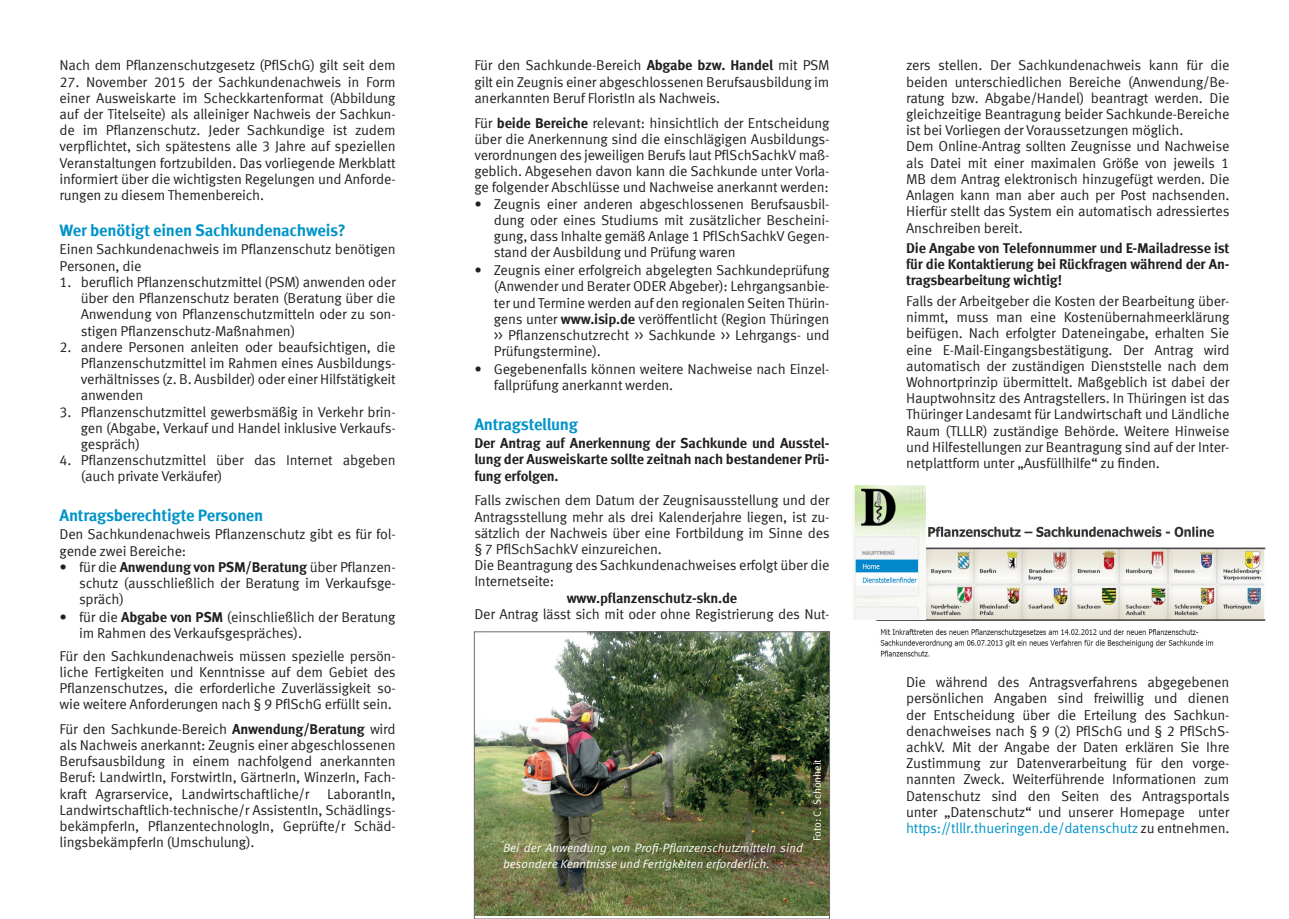
<style>
.page{position:relative;width:1289px;height:919px;background:#fff}
.page>*{position:absolute;margin:0;border:0;box-sizing:border-box;transform-origin:0 0}
.Überschrift_1{font:700 16.5px "Meta Offc Pro";letter-spacing:-.015em;color:#0094c8}
.Text_10pt{font:14.25px/16.2px "Meta Offc Pro Norm";letter-spacing:-.015em;color:#231f20;text-align:justify}
.Text_10pt-2{font:700 14.25px/16.2px "Meta Offc Pro";letter-spacing:-.015em;color:#231f20;text-align:justify}
.Text_10pt-3{font:12px/16.2px "Meta Offc Pro Norm Ita";color:#fff}
.t1{font:10.5px "Meta Offc Pro Norm";color:#fff}
.s1{font-family:"Meta Offc Pro";font-weight:700}
.s2{color:#0094c8}
</style>
<div class="page">
<img style="left:876px;top:518px;width:389px;height:139px">
<img style="left:852px;top:485px;width:73px;height:134px">
<img style="left:476px;top:633px;width:352px;height:282px">
<div style="left:474px;top:631px;width:356px;height:287px;border:1px solid #6c6d70"></div>
<p class="Text_10pt" style="left:60px;top:56px;width:337px">Nach dem Pflanzenschutzgesetz (PflSchG) gilt seit dem</p>
<p class="Text_10pt" style="left:60px;top:73px;width:338px">27. November 2015 der Sachkundenachweis in Form einer Ausweiskarte im Scheckkartenformat (Abbildung auf der Titelseite) als alleiniger Nachweis der Sachkun&shy;de im Pflanzenschutz. Jeder Sachkundige ist zudem verpflichtet, sich spätestens alle 3 Jahre auf speziellen Veranstaltungen fortzubilden. Das vorliegende Merkblatt informiert über die wichtigsten Regelungen und Anforde&shy;rungen zu diesem Themenbereich.</p>
<p class="Überschrift_1" style="left:60px;top:217px;width:288px">Wer benötigt einen Sachkundenachweis?</p>
<p class="Text_10pt" style="left:60px;top:240px;width:337px">Einen Sachkundenachweis im Pflanzenschutz benötigen<br>Personen, die</p>
<p class="Text_10pt" style="left:81px;top:273px;width:316px;text-indent:-21px">1. beruflich Pflanzenschutzmittel (PSM) anwenden oder über den Pflanzenschutz beraten (Beratung über die Anwendung von Pflanzenschutzmitteln oder zu son&shy;stigen Pflanzenschutz-Maßnahmen)</p>
<p class="Text_10pt" style="left:81px;top:338px;width:316px;text-indent:-21px">2. andere Personen anleiten oder beaufsichtigen, die Pflanzenschutzmittel im Rahmen eines Ausbildungs&shy;verhältnisses (z. B. Ausbilder) oder einer Hilfstätigkeit anwenden</p>
<p class="Text_10pt" style="left:81px;top:402px;width:316px;text-indent:-21px">3. Pflanzenschutzmittel gewerbsmäßig in Verkehr brin&shy;gen (Abgabe, Verkauf und Handel inklusive Verkaufs&shy;gespräch)</p>
<p class="Text_10pt" style="left:81px;top:451px;width:316px;text-indent:-21px">4. Pflanzenschutzmittel über das Internet abgeben (auch private Verkäufer)</p>
<p class="Überschrift_1" style="left:60px;top:502px;width:205px">Antragsberechtigte Personen</p>
<p class="Text_10pt" style="left:60px;top:525px;width:337px">Den Sachkundenachweis Pflanzenschutz gibt es für fol&shy;gende zwei Bereiche:</p>
<p class="Text_10pt" style="left:79px;top:558px;width:318px;text-indent:-20px">• für die <span class="s1">Anwendung von PSM/Beratung</span> über Pflanzen&shy;schutz (ausschließlich der Beratung im Verkaufsge&shy;spräch)</p>
<p class="Text_10pt" style="left:79px;top:608px;width:318px;text-indent:-20px">• für die <span class="s1">Abgabe von PSM</span> (einschließlich der Beratung im Rahmen des Verkaufsgespräches).</p>
<p class="Text_10pt" style="left:60px;top:646px;width:338px">Für den Sachkundenachweis müssen spezielle persön&shy;liche Fertigkeiten und Kenntnisse auf dem Gebiet des Pflanzenschutzes, die erforderliche Zuverlässigkeit so&shy;wie weitere Anforderungen nach § 9 PflSchG erfüllt sein.</p>
<p class="Text_10pt" style="left:60px;top:719px;width:338px">Für den Sachkunde-Bereich <span class="s1">Anwendung/Beratung</span> wird als Nachweis anerkannt: Zeugnis einer abgeschlossenen Berufsausbildung in einem nachfolgend anerkannten Beruf: LandwirtIn, ForstwirtIn, GärtnerIn, WinzerIn, Fach&shy;kraft Agrarservice, Landwirtschaftliche/r LaborantIn, Landwirtschaftlich-technische/r AssistentIn, Schädlings&shy;bekämpferIn, PflanzentechnologIn, Geprüfte/r Schäd&shy;lingsbekämpferIn (Umschulung).</p>
<p class="Text_10pt" style="left:474px;top:56px;width:357px">Für den Sachkunde-Bereich <span class="s1">Abgabe bzw. Handel</span> mit PSM gilt ein Zeugnis einer abgeschlossenen Berufsausbildung im anerkannten Beruf FloristIn als Nachweis.</p>
<p class="Text_10pt" style="left:474px;top:114px;width:357px">Für <span class="s1">beide Bereiche</span> relevant: hinsichtlich der Entscheidung über die Anerkennung sind die einschlägigen Ausbildungs&shy;verordnungen des jeweiligen Berufs laut PflSchSachkV maß&shy;geblich. Abgesehen davon kann die Sachkunde unter Vorla&shy;ge folgender Abschlüsse und Nachweise anerkannt werden:</p>
<p class="Text_10pt" style="left:494px;top:195px;width:337px;text-indent:-20px">• Zeugnis einer anderen abgeschlossenen Berufsausbil&shy;dung oder eines Studiums mit zusätzlicher Bescheini&shy;gung, dass Inhalte gemäß Anlage 1 PflSchSachkV Gegen&shy;stand der Ausbildung und Prüfung waren</p>
<p class="Text_10pt" style="left:494px;top:261px;width:337px;text-indent:-20px">• Zeugnis einer erfolgreich abgelegten Sachkundeprüfung (Anwender und Berater ODER Abgeber): Lehrgangsanbie&shy;ter und Termine werden auf den regionalen Seiten Thürin&shy;gens unter <span class="s1">www.isip.de</span> veröffentlicht (Region Thüringen &gt;&gt; Pflanzenschutzrecht &gt;&gt; Sachkunde &gt;&gt; Lehrgangs- und Prüfungstermine).</p>
<p class="Text_10pt" style="left:494px;top:360px;width:337px;text-indent:-20px">• Gegebenenfalls können weitere Nachweise nach Einzel&shy;fallprüfung anerkannt werden.</p>
<p class="Überschrift_1" style="left:474px;top:411px;width:105px">Antragstellung</p>
<p class="Text_10pt-2" style="left:474px;top:434px;width:357px">Der Antrag auf Anerkennung der Sachkunde und Ausstel&shy;lung der Ausweiskarte sollte zeitnah nach bestandener Prü&shy;fung erfolgen.</p>
<p class="Text_10pt" style="left:474px;top:491px;width:357px">Falls zwischen dem Datum der Zeugnisausstellung und der Antragsstellung mehr als drei Kalenderjahre liegen, ist zu&shy;sätzlich der Nachweis über eine Fortbildung im Sinne des § 7 PflSchSachkV einzureichen.</p>
<p class="Text_10pt" style="left:474px;top:556px;width:357px">Die Beantragung des Sachkundenachweises erfolgt über die<br>Internetseite:</p>
<p class="Text_10pt-2" style="left:566px;top:588px;width:172px">www.pflanzenschutz-skn.de</p>
<p class="Text_10pt" style="left:474px;top:604px;width:357px">Der Antrag lässt sich mit oder ohne Registrierung des Nut-</p>
<p class="Text_10pt-3" style="left:503px;top:838px;width:301px">Bei der Anwendung von Profi-Pflanzenschutzmitteln sind besondere Kenntnisse und Fertigkeiten erforderlich.</p>
<p class="t1" style="left:809px;top:841px;width:84px;rotate:-90deg">Foto: C. Schönheit</p>
<p class="Text_10pt" style="left:906px;top:56px;width:325px">zers stellen. Der Sachkundenachweis kann für die beiden unterschiedlichen Bereiche (Anwendung/Be&shy;ratung bzw. Abgabe/Handel) beantragt werden. Die gleichzeitige Beantragung beider Sachkunde-Bereiche ist bei Vorliegen der Voraussetzungen möglich.</p>
<p class="Text_10pt" style="left:906px;top:137px;width:325px">Dem Online-Antrag sollten Zeugnisse und Nachweise als Datei mit einer maximalen Größe von jeweils 1<br>MB dem Antrag elektronisch hinzugefügt werden. Die Anlagen kann man aber auch per Post nachsenden.<br>Hierfür stellt das System ein automatisch adressiertes Anschreiben bereit.</p>
<p class="Text_10pt-2" style="left:906px;top:239px;width:325px">Die Angabe von Telefonnummer und E-Mailadresse ist für die Kontaktierung bei Rückfragen während der An&shy;tragsbearbeitung wichtig!</p>
<p class="Text_10pt" style="left:906px;top:292px;width:325px">Falls der Arbeitgeber die Kosten der Bearbeitung über&shy;nimmt, muss man eine Kostenübernahmeerklärung beifügen. Nach erfolgter Dateneingabe, erhalten Sie eine E-Mail-Eingangsbestätigung. Der Antrag wird automatisch der zuständigen Dienststelle nach dem Wohnortprinzip übermittelt. Maßgeblich ist dabei der Hauptwohnsitz des Antragstellers. In Thüringen ist das Thüringer Landesamt für Landwirtschaft und Ländliche Raum (TLLLR) zuständige Behörde. Weitere Hinweise und Hilfestellungen zur Beantragung sind auf der Inter&shy;netplattform unter „Ausfüllhilfe“ zu finden.</p>
<p class="Text_10pt" style="left:906px;top:673px;width:325px">Die während des Antragsverfahrens abgegebenen persönlichen Angaben sind freiwillig und dienen der Entscheidung über die Erteilung des Sachkun&shy;denachweises nach § 9 (2) PflSchG und § 2 PflSchS&shy;achkV. Mit der Angabe der Daten erklären Sie Ihre Zustimmung zur Datenverarbeitung für den vorge&shy;nannten Zweck. Weiterführende Informationen zum Datenschutz sind den Seiten des Antragsportals unter „Datenschutz“ und unserer Homepage unter <span class="s2">https://tlllr.thueringen.de/datenschutz</span> zu entnehmen.</p>
</div>
